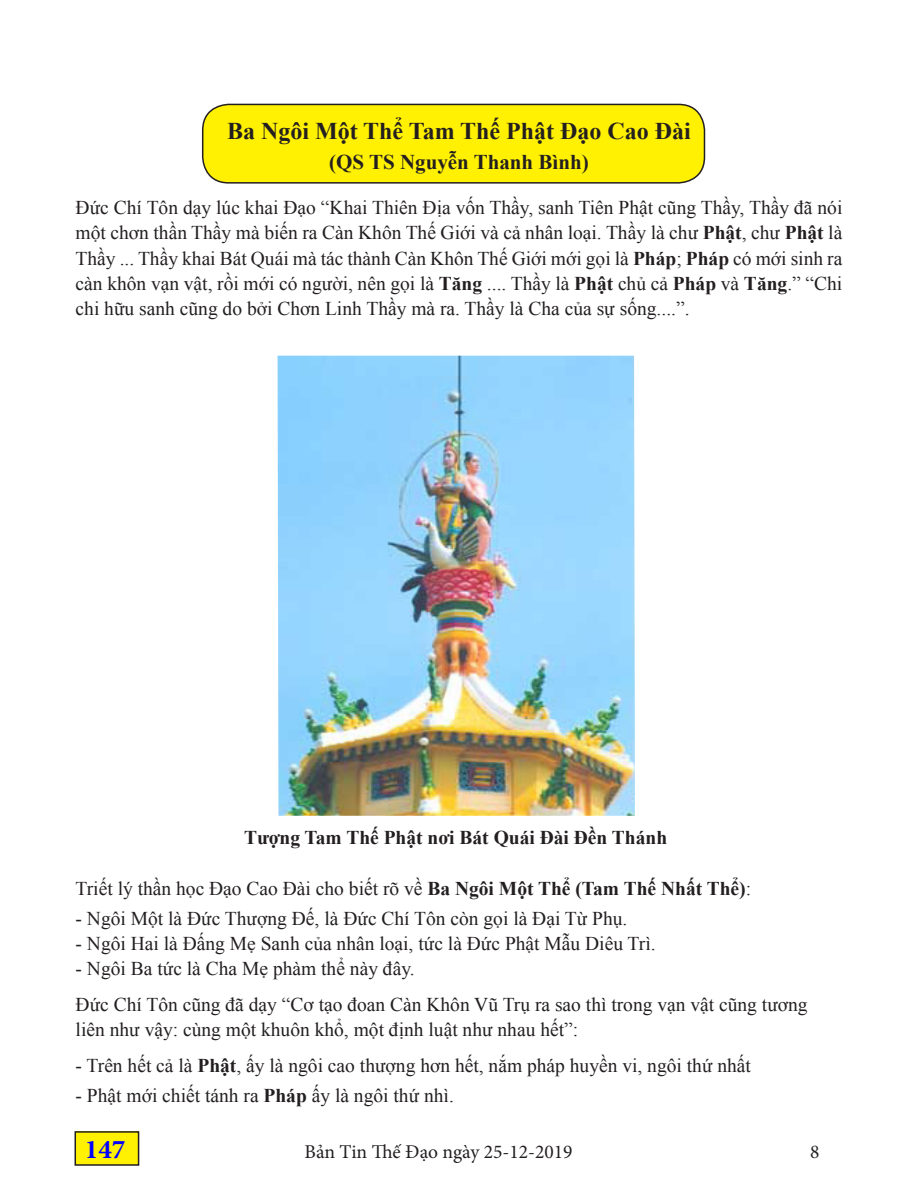
<style>
.page{position:relative;width:918px;height:1188px;background:#fff}
.page>*{position:absolute;margin:0;border:0;box-sizing:border-box;transform-origin:0 0}
.t1{font:700 27px "Minion Pro";color:#00f}
.t2{font:700 24px "Times New Roman";color:#231f20}
.t3{font:700 21px "Times New Roman";color:#231f20}
.t4{font:19.5px/25.2px "Times New Roman";color:#231f20;text-align:justify}
.t5{font:700 19.5px "Times New Roman";color:#231f20}
.t6{font:19.5px "Minion Pro";color:#231f20}
.s1{font-weight:700}
</style>
<div class="page">
<div style="left:75px;top:1132px;width:64px;height:33px;background:#fff101"></div>
<div style="left:75px;top:1131px;width:64px;height:35px;border:2px solid #231f20"></div>
<div style="left:203px;top:104px;width:501px;height:79px;background:#fff101;border-radius:26px"></div>
<div style="left:202px;top:104px;width:503px;height:80px;border:2px solid #231f20;border-radius:26px"></div>
<img style="left:278px;top:356px;width:357px;height:460px">
<p class="t2" style="left:227px;top:115px;width:465px">Ba Ngôi Một Thể Tam Thế Phật Đạo Cao Đài</p>
<p class="t3" style="left:329px;top:148px;width:261px">(QS TS Nguyễn Thanh Bình)</p>
<p class="t4" style="left:76px;top:195px;width:768px">Đức Chí Tôn dạy lúc khai Đạo “Khai Thiên Địa vốn Thầy, sanh Tiên Phật cũng Thầy, Thầy đã nói một chơn thần Thầy mà biến ra Càn Khôn Thế Giới và cả nhân loại. Thầy là chư <span class="s1">Phật</span>, chư <span class="s1">Phật</span> là Thầy ... Thầy khai Bát Quái mà tác thành Càn Khôn Thế Giới mới gọi là <span class="s1">Pháp</span>; <span class="s1">Pháp</span> có mới sinh ra càn khôn vạn vật, rồi mới có người, nên gọi là <span class="s1">Tăng</span> .... Thầy là <span class="s1">Phật</span> chủ cả <span class="s1">Pháp</span> và <span class="s1">Tăng</span>.” “Chi chi hữu sanh cũng do bởi Chơn Linh Thầy mà ra. Thầy là Cha của sự sống....”.</p>
<p class="t5" style="left:244px;top:824px;width:425px">Tượng Tam Thế Phật nơi Bát Quái Đài Đền Thánh</p>
<p class="t4" style="left:76px;top:875px;width:677px">Triết lý thần học Đạo Cao Đài cho biết rõ về <span class="s1">Ba Ngôi Một Thể (Tam Thế Nhất Thể)</span>:</p>
<p class="t4" style="left:76px;top:905px;width:553px">- Ngôi Một là Đức Thượng Đế, là Đức Chí Tôn còn gọi là Đại Từ Phụ.</p>
<p class="t4" style="left:76px;top:930px;width:582px">- Ngôi Hai là Đấng Mẹ Sanh của nhân loại, tức là Đức Phật Mẫu Diêu Trì.</p>
<p class="t4" style="left:76px;top:956px;width:341px">- Ngôi Ba tức là Cha Mẹ phàm thể này đây.</p>
<p class="t4" style="left:76px;top:992px;width:734px">Đức Chí Tôn cũng đã dạy “Cơ tạo đoan Càn Khôn Vũ Trụ ra sao thì trong vạn vật cũng tương</p>
<p class="t4" style="left:76px;top:1017px;width:504px">liên như vậy: cùng một khuôn khổ, một định luật như nhau hết”:</p>
<p class="t4" style="left:76px;top:1053px;width:677px">- Trên hết cả là <span class="s1">Phật</span>, ấy là ngôi cao thượng hơn hết, nắm pháp huyền vi, ngôi thứ nhất</p>
<p class="t4" style="left:76px;top:1083px;width:380px">- Phật mới chiết tánh ra <span class="s1">Pháp</span> ấy là ngôi thứ nhì.</p>
<h1 class="t1" style="left:85px;top:1130px;width:42px">147</h1>
<p class="t6" style="left:305px;top:1139px;width:270px">Bản Tin Thế Đạo ngày 25-12-2019</p>
<p class="t6" style="left:810px;top:1139px;width:11px">8</p>
</div>
